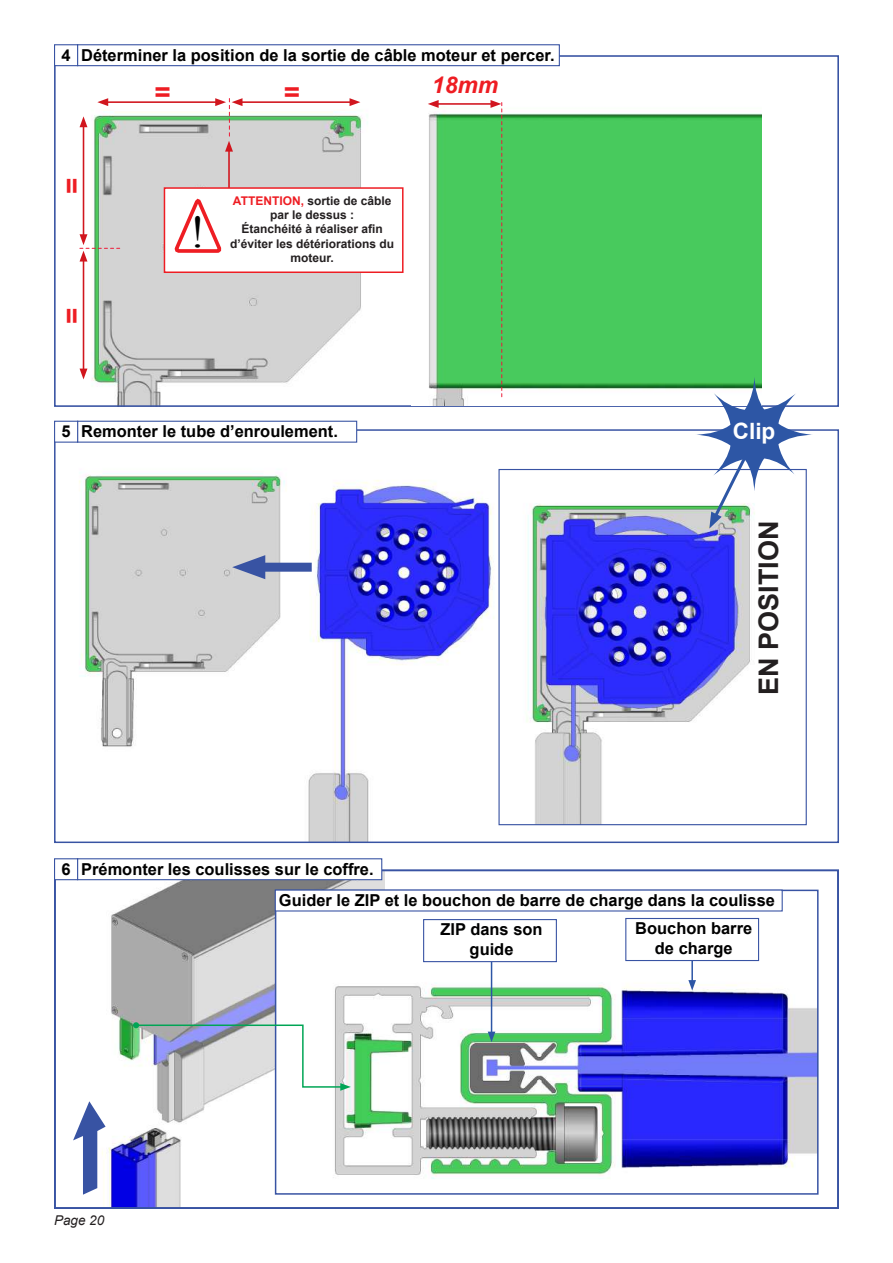
<style>
.page{position:relative;width:893px;height:1263px;background:#fff}
.page>*{position:absolute;margin:0;border:0;box-sizing:border-box;transform-origin:0 0}
.t1{font:45.3px "Times New Roman";color:#000}
.t2{font:italic 700 27.75px "Arial";color:#ee1d23}
.t3{font:700 27px "Arial";color:#231f20}
.t4{font:italic 700 22.95px "Arial";color:#ee1d23}
.t5{font:700 22.5px "Arial";color:#fff}
.t6{font:700 16.5px/19.8px "Arial";color:#000;text-align:center}
.t7{font:italic 13.5px "Arial";color:#231f20}
.t8{font:700 12px/14.4px "Arial";color:#231f20;text-align:center}
.s1{color:#ee1d23}
</style>
<div class="page">
<img style="left:57px;top:872px;width:327px;height:334px">
<div style="left:54px;top:869px;width:785px;height:340px;border:2px solid #3853a3"></div>
<svg style="left:73px;top:1101px;width:33px;height:94px"></svg>
<div style="left:78px;top:859px;width:304px;height:21px;background:#fff"></div>
<div style="left:77px;top:858px;width:305px;height:22px;border:1px solid #3853a3"></div>
<div style="left:55px;top:859px;width:23px;height:21px;background:#fff"></div>
<div style="left:54px;top:858px;width:24px;height:22px;border:1px solid #3853a3"></div>
<img style="left:278px;top:911px;width:538px;height:281px">
<div style="left:275px;top:890px;width:507px;height:21px;background:#fff"></div>
<hr style="left:491px;top:946px;width:1px;height:88px;background:#2d56a5">
<svg style="left:488px;top:1032px;width:7px;height:10px"></svg>
<div style="left:424px;top:919px;width:132px;height:43px;background:#fff"></div>
<div style="left:423px;top:919px;width:134px;height:43px;border:1px solid #3853a3"></div>
<hr style="left:691px;top:948px;width:2px;height:34px;background:#2d56a5">
<svg style="left:688px;top:980px;width:8px;height:10px"></svg>
<div style="left:626px;top:918px;width:133px;height:42px;background:#fff"></div>
<div style="left:625px;top:918px;width:134px;height:43px;border:1px solid #3853a3"></div>
<svg style="left:133px;top:1022px;width:218px;height:69px"></svg>
<img style="left:79px;top:98px;width:289px;height:306px">
<div style="left:77px;top:44px;width:483px;height:22px;border:1px solid #3853a3"></div>
<div style="left:54px;top:44px;width:24px;height:22px;border:1px solid #3853a3"></div>
<hr style="left:240px;top:101px;width:112px;height:2px;background:#d1161e">
<svg style="left:350px;top:98px;width:10px;height:8px"></svg>
<hr style="left:106px;top:101px;width:112px;height:2px;background:#d1161e">
<svg style="left:97px;top:98px;width:11px;height:8px"></svg>
<hr style="left:83px;top:125px;width:1px;height:112px;background:#d1161e">
<svg style="left:80px;top:116px;width:7px;height:11px"></svg>
<hr style="left:83px;top:259px;width:1px;height:112px;background:#d1161e">
<svg style="left:80px;top:369px;width:7px;height:10px"></svg>
<svg style="left:80px;top:234px;width:40px;height:28px"></svg>
<img style="left:428px;top:108px;width:333px;height:297px">
<hr style="left:436px;top:103px;width:57px;height:2px;background:#d1161e">
<svg style="left:428px;top:100px;width:11px;height:8px"></svg>
<svg style="left:490px;top:100px;width:12px;height:297px"></svg>
<img style="left:79px;top:473px;width:450px;height:367px">
<div style="left:77px;top:421px;width:280px;height:22px;border:1px solid #3853a3"></div>
<div style="left:54px;top:421px;width:24px;height:22px;border:1px solid #3853a3"></div>
<div style="left:251px;top:563px;width:61px;height:9px;background:#3853a3"></div>
<svg style="left:232px;top:555px;width:33px;height:24px"></svg>
<div style="left:499px;top:469px;width:307px;height:356px;background:#fff"></div>
<img style="left:526px;top:503px;width:226px;height:320px">
<div style="left:498px;top:469px;width:309px;height:356px;border:1px solid #3853a3"></div>
<svg style="left:695px;top:375px;width:118px;height:118px"></svg>
<svg style="left:709px;top:392px;width:87px;height:137px"></svg>
<hr style="left:228px;top:149px;width:2px;height:46px;background:#d1161e">
<svg style="left:215px;top:98px;width:27px;height:54px"></svg>
<div style="left:164px;top:187px;width:240px;height:86px;background:#fff;border:2px solid #ee1d23"></div>
<svg style="left:175px;top:198px;width:47px;height:55px"></svg>
<p class="t6" style="left:61px;top:45px;width:495px">4 Déterminer la position de la sortie de câble moteur et percer.</p>
<h2 class="t2" style="left:154px;top:74px;width:18px">=</h2>
<h2 class="t2" style="left:283px;top:74px;width:18px">=</h2>
<h3 class="t4" style="left:432px;top:70px;width:68px">18mm</h3>
<h2 class="t2" style="left:53px;top:195px;width:18px;rotate:-90deg">=</h2>
<h2 class="t2" style="left:53px;top:325px;width:18px;rotate:-90deg">=</h2>
<h1 class="t1" style="left:190px;top:201px;width:17px">!</h1>
<p class="t8" style="left:230px;top:193px;width:166px"><span class="s1">ATTENTION,</span> sortie de câble par le dessus :<br>Étanchéité à réaliser afin d’éviter les détériorations du moteur.</p>
<p class="t6" style="left:62px;top:422px;width:278px">5 Remonter le tube d’enroulement.</p>
<h3 class="t5" style="left:733px;top:416px;width:44px">Clip</h3>
<h3 class="t3" style="left:751px;top:694px;width:176px;rotate:-90deg">EN POSITION</h3>
<p class="t6" style="left:279px;top:854px;width:497px;line-height:31.3px;text-align:left;text-indent:-217px">6 Prémonter les coulisses sur le coffre.<br>Guider le ZIP et le bouchon de barre de charge dans la coulisse</p>
<p class="t6" style="left:440px;top:920px;width:104px">ZIP dans son guide</p>
<p class="t6" style="left:635px;top:919px;width:118px">Bouchon barre de charge</p>
<p class="t7" style="left:54px;top:1212px;width:52px">Page 20</p>
</div>
